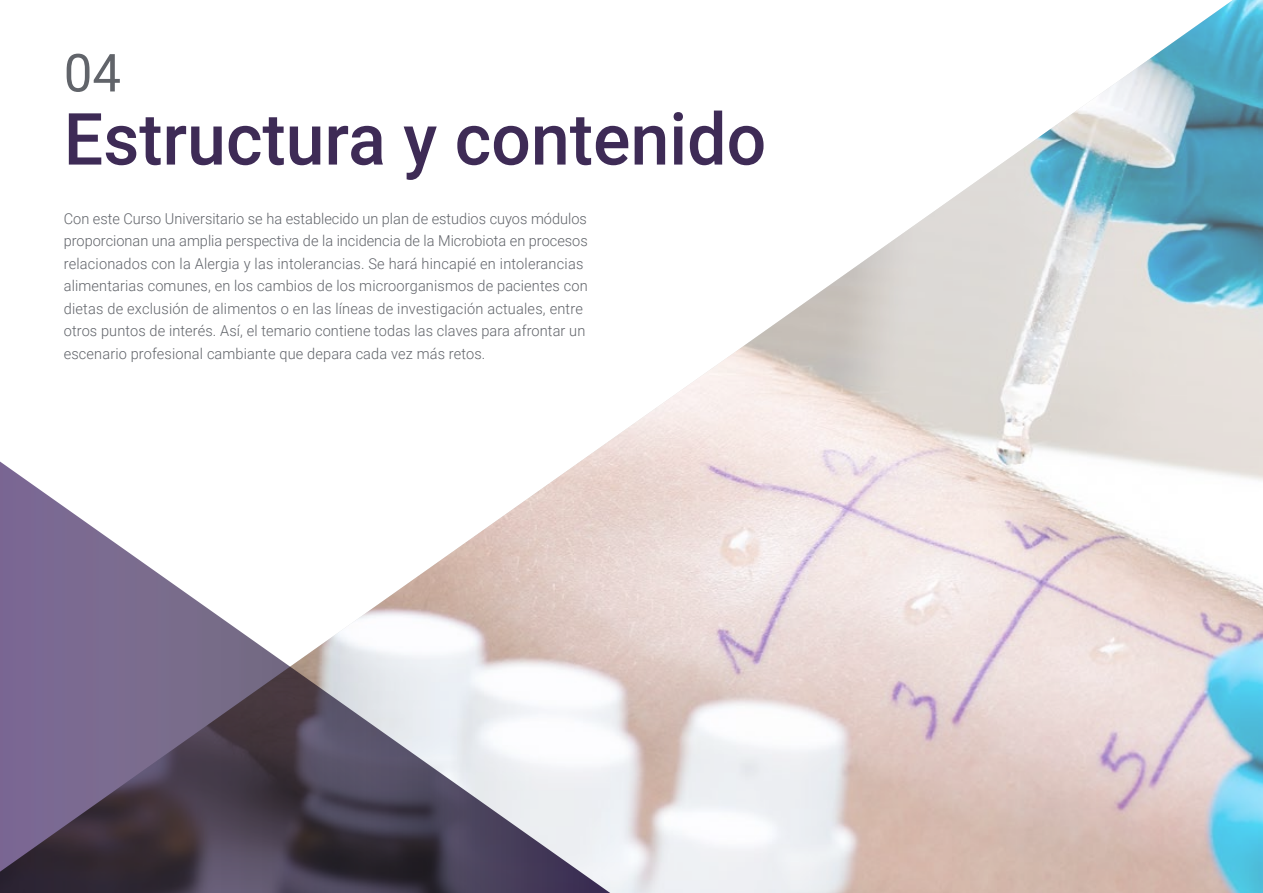
<style>
.page{position:relative;width:1263px;height:893px;background:#fff}
.page>*{position:absolute;margin:0;border:0;box-sizing:border-box;transform-origin:0 0}
.t1{font:500 72px "Roboto";color:#3e2b56}
.t2{font:52.5px "Roboto";color:#61646a}
.t3{font:300 15px/22.5px "Roboto";letter-spacing:.01em;color:#61646a}
</style>
<div class="page">
<img style="left:602px;top:0;width:661px;height:893px">
<svg style="left:0;top:446px;width:640px;height:447px"></svg>
<h2 class="t2" style="left:64px;top:36px;width:59px">04</h2>
<h1 class="t1" style="left:64px;top:89px;width:704px">Estructura y contenido</h1>
<p class="t3" style="left:64px;top:207px;width:525px">Con este Curso Universitario se ha establecido un plan de estudios cuyos módulos proporcionan una amplia perspectiva de la incidencia de la Microbiota en procesos relacionados con la Alergia y las intolerancias. Se hará hincapié en intolerancias alimentarias comunes, en los cambios de los microorganismos de pacientes con dietas de exclusión de alimentos o en las líneas de investigación actuales, entre otros puntos de interés. Así, el temario contiene todas las claves para afrontar un escenario profesional cambiante que depara cada vez más retos.</p>
</div>
